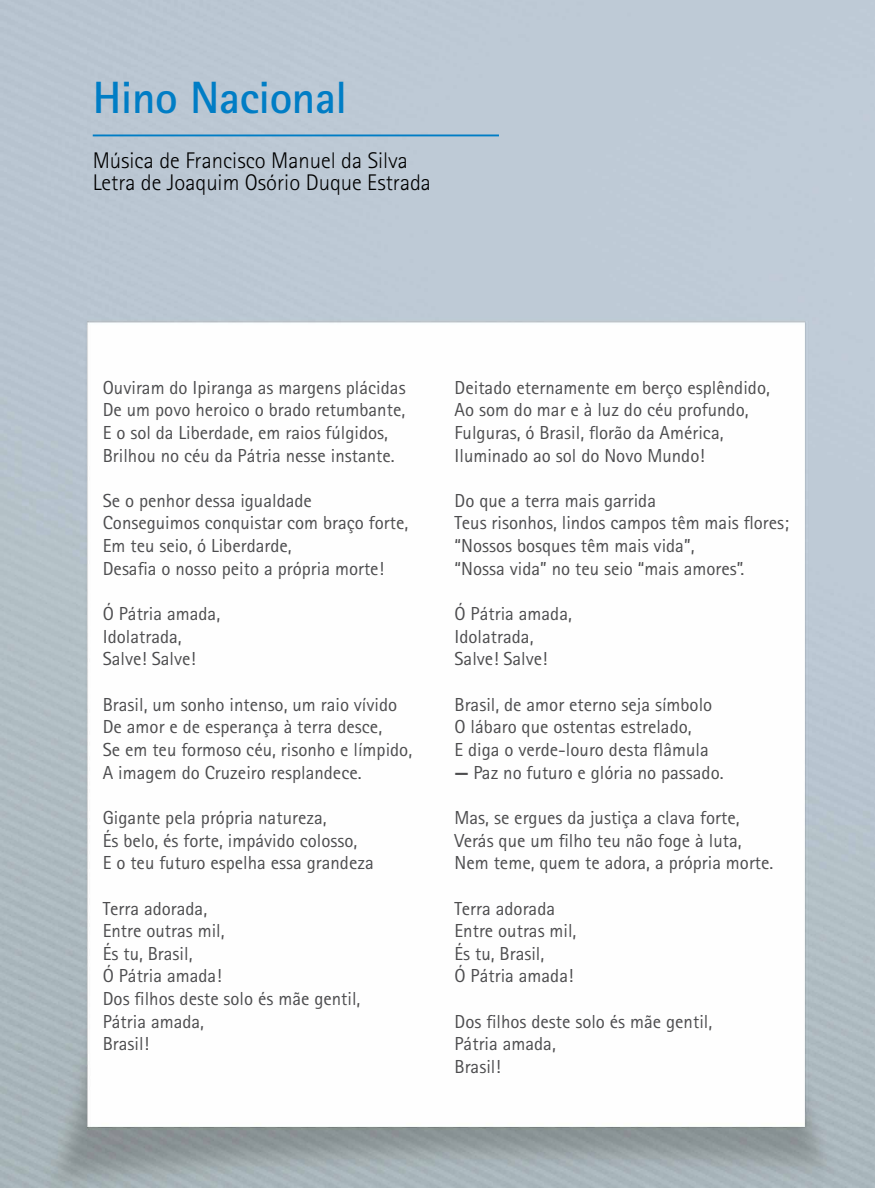
<style>
.page{position:relative;width:875px;height:1188px;background:#fff}
.page>*{position:absolute;margin:0;border:0;box-sizing:border-box;transform-origin:0 0}
.t1{font:700 45.25px "Rotis Sans Serif";letter-spacing:-.01em;color:#007dc5}
.t2{font:300 22.62px/22.6px "Rotis Sans Serif";color:#000}
.t3{font:18.88px/22.6px "Rotis Sans Serif";color:#4d4d4f}
.s1{font-weight:700;font-size:19.75px}
</style>
<div class="page">
<hr style="left:93px;top:134px;width:406px;height:2px;background:#007dc5">
<h1 class="t1" style="left:93px;top:69px;width:256px">Hino Nacional</h1>
<p class="t2" style="left:93px;top:149px;width:340px">Música de Francisco Manuel da Silva<br>Letra de Joaquim Osório Duque Estrada</p>
<p class="t3" style="left:103px;top:376px;width:304px">Ouviram do Ipiranga as margens plácidas De um povo heroico o brado retumbante, E o sol da Liberdade, em raios fúlgidos, Brilhou no céu da Pátria nesse instante.</p>
<p class="t3" style="left:103px;top:489px;width:307px">Se o penhor dessa igualdade Conseguimos conquistar com braço forte, Em teu seio, ó Liberdarde,<br>Desafia o nosso peito a própria morte!</p>
<p class="t3" style="left:103px;top:602px;width:119px">Ó Pátria amada,<br>Idolatrada,<br>Salve! Salve!</p>
<p class="t3" style="left:103px;top:693px;width:311px">Brasil, um sonho intenso, um raio vívido De amor e de esperança à terra desce,<br>Se em teu formoso céu, risonho e límpido, A imagem do Cruzeiro resplandece.</p>
<p class="t3" style="left:103px;top:806px;width:272px">Gigante pela própria natureza,<br>És belo, és forte, impávido colosso,<br>E o teu futuro espelha essa grandeza</p>
<p class="t3" style="left:103px;top:896px;width:259px">Terra adorada,<br>Entre outras mil,<br>És tu, Brasil,<br>Ó Pátria amada!<br>Dos filhos deste solo és mãe gentil,<br>Pátria amada,<br>Brasil!</p>
<p class="t3" style="left:455px;top:376px;width:317px">Deitado eternamente em berço esplêndido, Ao som do mar e à luz do céu profundo, Fulguras, ó Brasil, florão da América, Iluminado ao sol do Novo Mundo!</p>
<p class="t3" style="left:455px;top:489px;width:336px">Do que a terra mais garrida<br>Teus risonhos, lindos campos têm mais flores; “Nossos bosques têm mais vida”,<br>“Nossa vida” no teu seio “mais amores”.</p>
<p class="t3" style="left:455px;top:602px;width:119px">Ó Pátria amada,<br>Idolatrada,<br>Salve! Salve!</p>
<p class="t3" style="left:455px;top:693px;width:259px">Brasil, de amor eterno seja símbolo<br>O lábaro que ostentas estrelado,<br>E diga o verde-louro desta flâmula</p>
<p class="t3" style="left:455px;top:760px;width:271px"><span class="s1">—</span> Paz no futuro e glória no passado.</p>
<p class="t3" style="left:455px;top:806px;width:320px">Mas, se ergues da justiça a clava forte,<br>Verás que um filho teu não foge à luta,<br>Nem teme, quem te adora, a própria morte.</p>
<p class="t3" style="left:455px;top:896px;width:123px">Terra adorada<br>Entre outras mil,<br>És tu, Brasil,<br>Ó Pátria amada!</p>
<p class="t3" style="left:455px;top:1010px;width:259px">Dos filhos deste solo és mãe gentil,<br>Pátria amada,<br>Brasil!</p>
</div>
